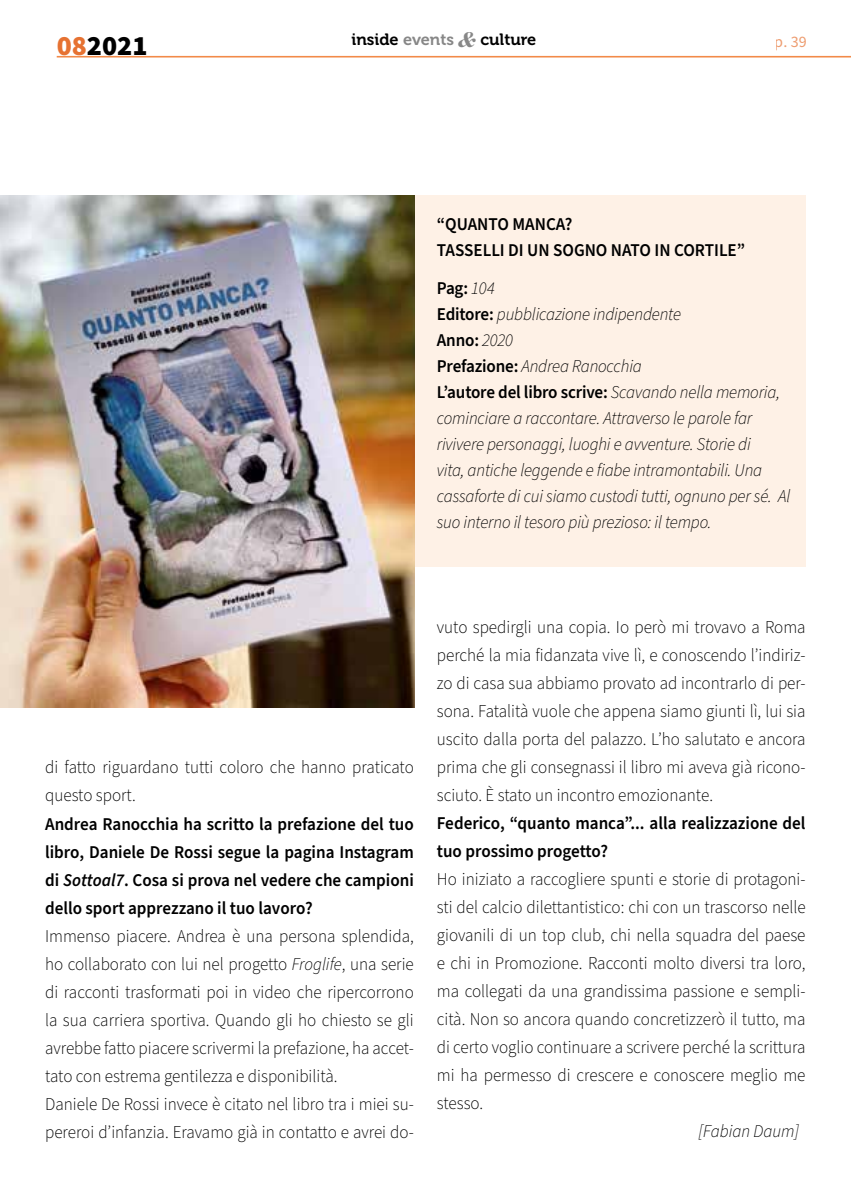
<style>
.page{position:relative;width:851px;height:1191px;background:#fff}
.page>*{position:absolute;margin:0;border:0;box-sizing:border-box;transform-origin:0 0}
.t1{font:900 28px "Source Sans Pro";color:#000}
.t2{font:300 18px/28px "Source Sans Pro";color:#000;scale:.95 1}
.t3{font:italic 300 18px/26px "Source Sans Pro";letter-spacing:-.01em;color:#000;scale:.95 1}
.t4{font:600 18px/28px "Source Sans Pro";color:#000;scale:.95 1}
.t5{font:16.4px "Museo 700";color:#000}
.t6{font:16px "Source Sans Pro";color:#e67232}
.s1{color:#e67232}
.s2{color:#878787}
.s3{font-family:"Surveyor Display";font-weight:700;font-style:italic;font-size:24.4px;color:#878787}
.s4{font-weight:600;font-style:normal}
.s5{font-style:italic}
</style>
<div class="page">
<hr style="left:57px;top:56px;width:793px;height:1px;background:#f28a48">
<div style="left:0;top:196px;width:805px;height:371px;background:#fef1e6"></div>
<img style="left:0;top:196px;width:414px;height:512px">
<h1 class="t1" style="left:57px;top:26px;width:92px"><span class="s1">08</span>2021</h1>
<p class="t5" style="left:351px;top:30px;width:186px">inside <span class="s2">events</span> <span class="s3">&amp;</span> culture</p>
<p class="t6" style="left:774px;top:31px;width:33px">p. 39</p>
<p class="t4" style="left:437px;top:212px;width:326px;line-height:26px">“QUANTO MANCA?<br>TASSELLI DI UN SOGNO NATO IN CORTILE”</p>
<p class="t3" style="left:437px;top:275px;width:373px"><span class="s4">Pag:</span> 104<br><span class="s4">Editore:</span> pubblicazione indipendente<br><span class="s4">Anno:</span> 2020<br><span class="s4">Prefazione:</span> Andrea Ranocchia<br><span class="s4">L’autore del libro scrive:</span> Scavando nella memoria, cominciare a raccontare. Attraverso le parole far rivivere personaggi, luoghi e avventure. Storie di<br>vita, antiche leggende e fiabe intramontabili. Una cassaforte di cui siamo custodi tutti, ognuno per sé. Al suo interno il tesoro più prezioso: il tempo.</p>
<p class="t2" style="left:45px;top:754px;width:389px">di fatto riguardano tutti coloro che hanno praticato questo sport.</p>
<p class="t4" style="left:45px;top:810px;width:389px;text-align:justify">Andrea Ranocchia ha scritto la prefazione del tuo libro, Daniele De Rossi segue la pagina Instagram di <span class="s5">Sottoal7</span>. Cosa si prova nel vedere che campioni dello sport apprezzano il tuo lavoro?</p>
<p class="t2" style="left:45px;top:922px;width:389px">Immenso piacere. Andrea è una persona splendida, ho collaborato con lui nel progetto <span class="s5">Froglife</span>, una serie di racconti trasformati poi in video che ripercorrono la sua carriera sportiva. Quando gli ho chiesto se gli avrebbe fatto piacere scrivermi la prefazione, ha accet&shy;tato con estrema gentilezza e disponibilità.<br>Daniele De Rossi invece è citato nel libro tra i miei su&shy;pereroi d’infanzia. Eravamo già in contatto e avrei do-</p>
<p class="t2" style="left:437px;top:613px;width:389px;text-align:justify">vuto spedirgli una copia. Io però mi trovavo a Roma perché la mia fidanzata vive lì, e conoscendo l’indiriz&shy;zo di casa sua abbiamo provato ad incontrarlo di per&shy;sona. Fatalità vuole che appena siamo giunti lì, lui sia uscito dalla porta del palazzo. L’ho salutato e ancora prima che gli consegnassi il libro mi aveva già ricono&shy;sciuto. È stato un incontro emozionante.</p>
<p class="t4" style="left:437px;top:809px;width:389px">Federico, “quanto manca”... alla realizzazione del tuo prossimo progetto?</p>
<p class="t2" style="left:437px;top:865px;width:389px;text-align:justify">Ho iniziato a raccogliere spunti e storie di protagoni&shy;sti del calcio dilettantistico: chi con un trascorso nelle giovanili di un top club, chi nella squadra del paese e chi in Promozione. Racconti molto diversi tra loro, ma collegati da una grandissima passione e sempli&shy;cità. Non so ancora quando concretizzerò il tutto, ma di certo voglio continuare a scrivere perché la scrittura mi ha permesso di crescere e conoscere meglio me stesso.</p>
<p class="t3" style="left:698px;top:1118px;width:107px">[Fabian Daum]</p>
</div>
